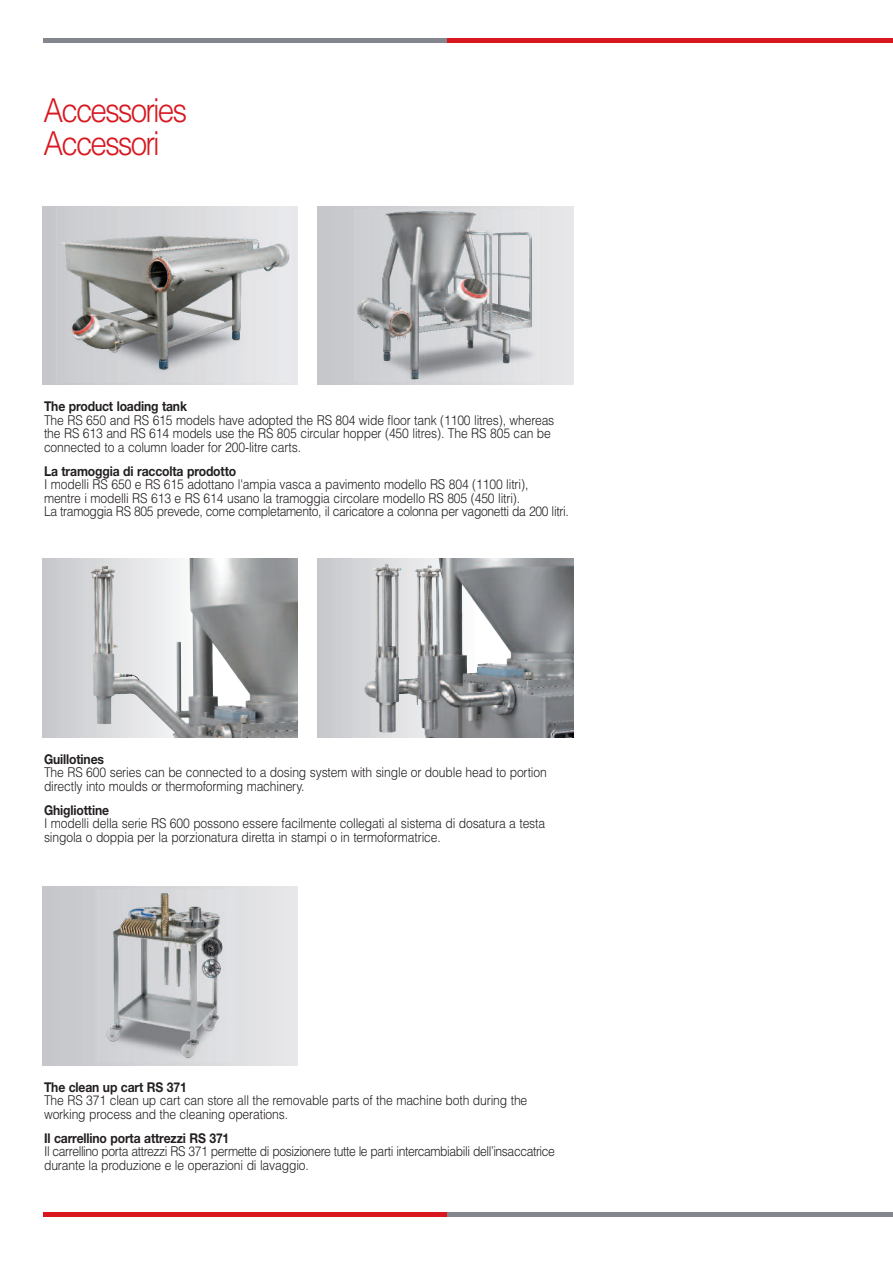
<style>
.page{position:relative;width:893px;height:1263px;background:#fff}
.page>*{position:absolute;margin:0;border:0;box-sizing:border-box;transform-origin:0 0}
.t1{font:300 33px/33px "Helvetica";letter-spacing:-.065em;color:#d8171f;scale:.9 1}
.t2{font:300 13.5px/13.5px "Helvetica";letter-spacing:-.01em;color:#231f20;scale:.9 1}
.t3{font:300 13.5px/13.5px "Helvetica";letter-spacing:-.035em;color:#231f20;scale:.9 1}
.t4{font:700 13.5px "Helvetica Neue";letter-spacing:-.01em;color:#231f20;scale:.9 1}
</style>
<div class="page">
<svg style="left:43px;top:206px;width:254px;height:179px;background:#d1d2d5"></svg>
<div style="left:318px;top:206px;width:255px;height:179px;background:linear-gradient(to right,#c5c6ca,#e7e7e9)"></div>
<img style="left:364px;top:559px;width:209px;height:178px">
<img style="left:91px;top:559px;width:206px;height:178px">
<div style="left:446px;top:38px;width:447px;height:5px;background:#d8171f"></div>
<div style="left:43px;top:38px;width:403px;height:5px;background:#83868c"></div>
<hr style="left:397px;top:1212px;width:496px;height:4px;background:#83868c">
<hr style="left:43px;top:1212px;width:403px;height:4px;background:#d8171f">
<div style="left:43px;top:887px;width:254px;height:178px;background:linear-gradient(to right,#c5c7cb,#e8e8e9)"></div>
<img style="left:355px;top:210px;width:184px;height:171px">
<img style="left:56px;top:206px;width:235px;height:177px">
<img style="left:98px;top:890px;width:138px;height:171px">
<img style="left:60px;top:236px;width:229px;height:133px">
<img style="left:161px;top:894px;width:61px;height:129px">
<img style="left:358px;top:216px;width:151px;height:162px">
<h1 class="t1" style="left:44px;top:95px;width:161px">Accessories<br>Accessori</h1>
<p class="t4" style="left:44px;top:401px;width:160px">The product loading tank</p>
<p class="t2" style="left:44px;top:413px;width:568px">The RS 650 and RS 615 models have adopted the RS 804 wide floor tank (1100 litres), whereas the RS 613 and RS 614 models use the RS 805 circular hopper (450 litres). The RS 805 can be connected to a column loader for 200-litre carts.</p>
<p class="t4" style="left:44px;top:466px;width:215px">La tramoggia di raccolta prodotto</p>
<p class="t2" style="left:44px;top:478px;width:585px">I modelli RS 650 e RS 615 adottano l'ampia vasca a pavimento modello RS 804 (1100 litri),<br>mentre i modelli RS 613 e RS 614 usano la tramoggia circolare modello RS 805 (450 litri).<br>La tramoggia RS 805 prevede, come completamento, il caricatore a colonna per vagonetti da 200 litri.</p>
<p class="t4" style="left:44px;top:754px;width:68px">Guillotines</p>
<p class="t2" style="left:44px;top:766px;width:560px">The RS 600 series can be connected to a dosing system with single or double head to portion directly into moulds or thermoforming machinery.</p>
<p class="t4" style="left:44px;top:805px;width:74px">Ghigliottine</p>
<p class="t2" style="left:44px;top:817px;width:558px">I modelli della serie RS 600 possono essere facilmente collegati al sistema di dosatura a testa singola o doppia per la porzionatura diretta in stampi o in termoformatrice.</p>
<p class="t4" style="left:44px;top:1082px;width:160px">The clean up cart RS 371</p>
<p class="t2" style="left:44px;top:1094px;width:539px">The RS 371 clean up cart can store all the removable parts of the machine both during the working process and the cleaning operations.</p>
<p class="t4" style="left:44px;top:1133px;width:207px">Il carrellino porta attrezzi RS 371</p>
<p class="t3" style="left:44px;top:1145px;width:569px">Il carrellino porta attrezzi RS 371 permette di posizionere tutte le parti intercambiabili dell’insaccatrice durante la produzione e le operazioni di lavaggio.</p>
</div>
